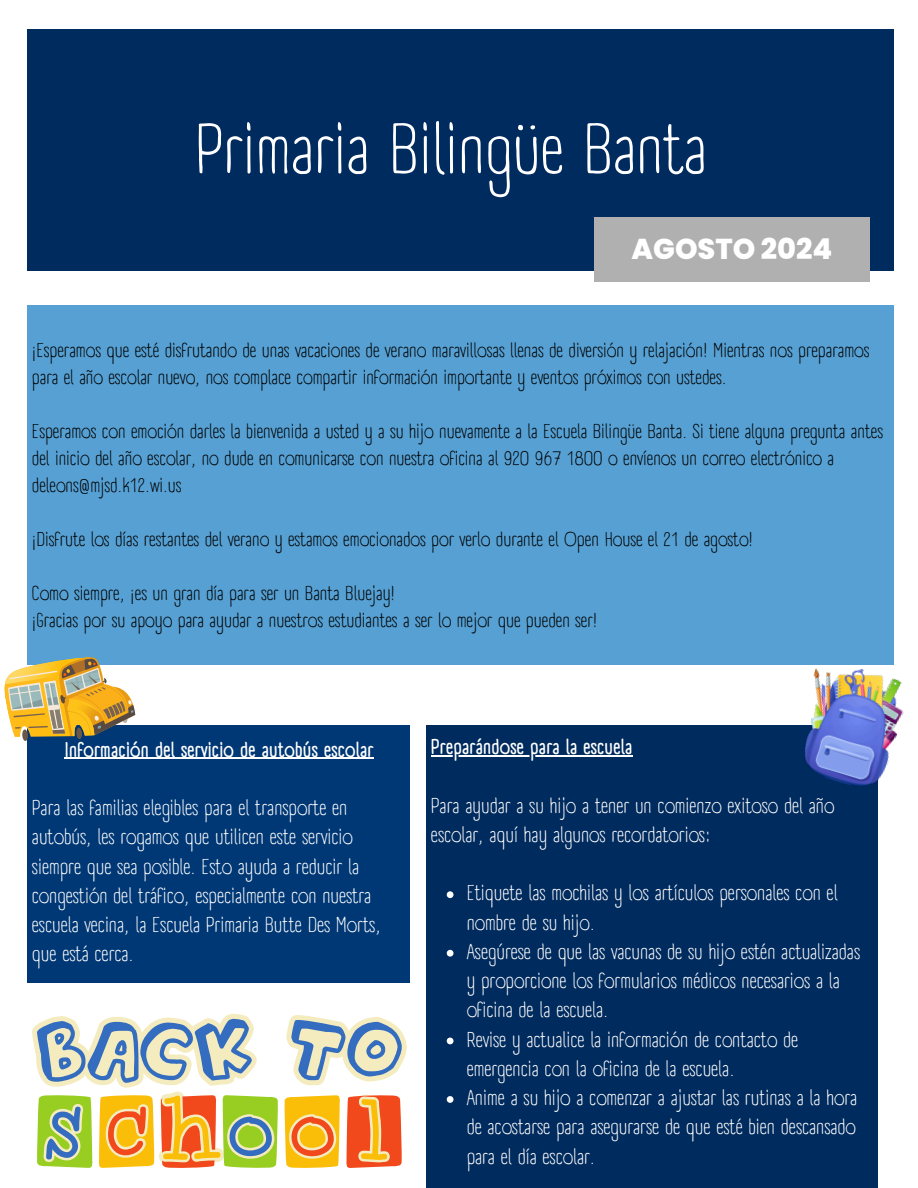
<style>
.page{position:relative;width:918px;height:1188px;background:#fff}
.page>*{position:absolute;margin:0;border:0;box-sizing:border-box;transform-origin:0 0}
.t1{font:69.3px "A Day Without Sun Text";color:#fff}
.t2{font:800 28.8px "Poppins";color:#fff}
.t3{font:21px/29.2px "A Day Without Sun Text";color:#fff}
.t4{font:700 21px "A Day Without Sun Text";color:#fff}
.t5{font:19.5px/27px "A Day Without Sun Text";color:#000}
</style>
<div class="page">
<div style="left:27px;top:305px;width:867px;height:360px;background:#56a0d3"></div>
<div style="left:27px;top:725px;width:383px;height:257px;background:#003875"></div>
<hr style="left:65px;top:758px;width:309px;height:1px;background:#fff">
<div style="left:426px;top:725px;width:452px;height:463px;background:#002b5e"></div>
<hr style="left:431px;top:755px;width:201px;height:1px;background:#fff">
<svg style="left:447px;top:891px;width:6px;height:7px"></svg>
<svg style="left:447px;top:950px;width:6px;height:7px"></svg>
<svg style="left:447px;top:1038px;width:6px;height:6px"></svg>
<svg style="left:447px;top:1096px;width:6px;height:7px"></svg>
<div style="left:27px;top:29px;width:867px;height:241px;background:#002b5e"></div>
<div style="left:594px;top:217px;width:276px;height:65px;background:#b0b0b0"></div>
<svg style="left:32px;top:1014px;width:375px;height:53px"></svg>
<svg style="left:37px;top:1159px;width:365px;height:9px"></svg>
<svg style="left:37px;top:1019px;width:365px;height:140px"></svg>
<svg style="left:4px;top:657px;width:132px;height:84px"></svg>
<img style="left:805px;top:668px;width:99px;height:118px">
<p class="t1" style="left:195px;top:107px;width:514px">Primaria Bilingüe Banta</p>
<p class="t2" style="left:632px;top:228px;width:202px">AGOSTO 2024</p>
<p class="t5" style="left:32px;top:337px;width:839px">¡Esperamos que esté disfrutando de unas vacaciones de verano maravillosas llenas de diversión y relajación! Mientras nos preparamos para el año escolar nuevo, nos complace compartir información importante y eventos próximos con ustedes.</p>
<p class="t5" style="left:32px;top:418px;width:853px">Esperamos con emoción darles la bienvenida a usted y a su hijo nuevamente a la Escuela Bilingüe Banta. Si tiene alguna pregunta antes del inicio del año escolar, no dude en comunicarse con nuestra oficina al 920 967 1800 o envíenos un correo electrónico a deleons@mjsd.k12.wi.us</p>
<p class="t5" style="left:32px;top:526px;width:723px">¡Disfrute los días restantes del verano y estamos emocionados por verlo durante el Open House el 21 de agosto!</p>
<p class="t5" style="left:32px;top:580px;width:567px">Como siempre, ¡es un gran día para ser un Banta Bluejay!<br>¡Gracias por su apoyo para ayudar a nuestros estudiantes a ser lo mejor que pueden ser!</p>
<h1 class="t4" style="left:65px;top:737px;width:311px">Información del servicio de autobús escolar</h1>
<h2 class="t3" style="left:32px;top:793px;width:350px">Para las familias elegibles para el transporte en autobús, les rogamos que utilicen este servicio siempre que sea posible. Esto ayuda a reducir la congestión del tráfico, especialmente con nuestra escuela vecina, la Escuela Primaria Butte Des Morts, que está cerca.</h2>
<p class="t4" style="left:431px;top:734px;width:203px">Preparándose para la escuela</p>
<p class="t3" style="left:431px;top:791px;width:405px">Para ayudar a su hijo a tener un comienzo exitoso del año escolar, aquí hay algunos recordatorios:</p>
<h3 class="t3" style="left:467px;top:879px;width:372px">Etiquete las mochilas y los artículos personales con el nombre de su hijo.</h3>
<p class="t3" style="left:467px;top:937px;width:395px">Asegúrese de que las vacunas de su hijo estén actualizadas y proporcione los formularios médicos necesarios a la oficina de la escuela.</p>
<h3 class="t3" style="left:467px;top:1025px;width:333px">Revise y actualice la información de contacto de emergencia con la oficina de la escuela.</h3>
<p class="t3" style="left:467px;top:1083px;width:392px;text-align:justify">Anime a su hijo a comenzar a ajustar las rutinas a la hora de acostarse para asegurarse de que esté bien descansado para el día escolar.</p>
</div>
